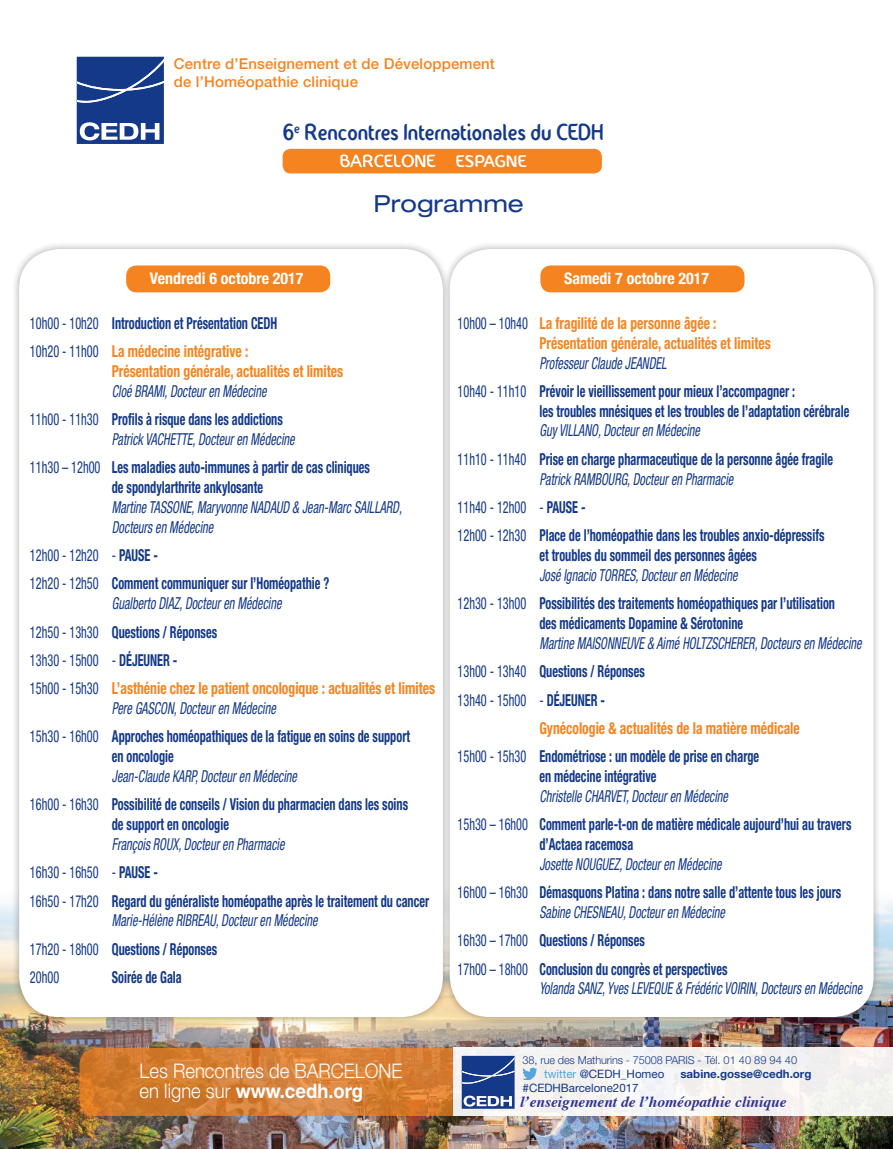
<style>
.page{position:relative;width:893px;height:1149px;background:#fff}
.page>*{position:absolute;margin:0;border:0;box-sizing:border-box;transform-origin:0 0}
.t1{font:expanded 23.55px "Helvetica Neue LT Std";color:#143989}
.t2{font:23.4px "Fontastique Fontastique";color:#143989;scale:.86 1}
.t3{font:300 20.1px/20.1px "Helvetica Neue LT Std";color:#fff;scale:.92 1}
.t4{font:16.95px "Fontastique Fontastique";letter-spacing:.02em;color:#fff}
.t5{font:700 condensed 16.5px/28.3px "Helvetica Neue LT Std";color:#143989;scale:.74 1}
.t6{font:700 condensed 16.5px/28.3px "Helvetica Neue LT Std";color:#f58420;scale:.83 1}
.t7{font:italic condensed 16.5px/28.3px "Helvetica Neue LT Std";color:#143989;scale:.74 1}
.t8{font:condensed 16.5px "Helvetica Neue LT Std";color:#143989;scale:.74 1}
.t9{font:700 condensed 15.9px "Helvetica Neue LT Std";color:#fff}
.t10{font:italic 700 15.45px "Times";color:#2e3092}
.t11{font:500 15px/18px "Helvetica Neue LT Std";letter-spacing:.01em;color:#f58420}
.t12{font:11.55px "Helvetica Neue LT Std";color:#143989}
.t13{font:700 11.55px "Helvetica Neue LT Std";color:#143989}
.t14{font:300 11.1px "Helvetica Neue LT Std";letter-spacing:-.01em;color:#143989}
.s1{font-weight:400}
.s2{color:#f58420}
.s3{font-weight:400;font-style:italic}
.s4{font-weight:400;font-style:italic;color:#143989}
.s5{font-weight:400;color:#143989}
.s6{color:#143989}
.s7{font-style:normal}
.s8{font-weight:700;font-style:normal}
.s9{font-weight:700}
.s10{color:#53a5db}
</style>
<div class="page">
<img style="left:0;top:985px;width:893px;height:163px">
<svg style="left:0;top:903px;width:893px;height:82px;background:#dee5e6"></svg>
<div style="left:11px;top:241px;width:439px;height:783px;background:#231f20;opacity:.36"></div>
<div style="left:19px;top:249px;width:424px;height:767px;background:#fff;border-radius:40px"></div>
<div style="left:442px;top:241px;width:439px;height:783px;background:#231f20;opacity:.36"></div>
<div style="left:450px;top:249px;width:423px;height:767px;background:#fff;border-radius:40px"></div>
<svg style="left:79px;top:1047px;width:374px;height:68px;background:#d47f35"></svg>
<div style="left:453px;top:1047px;width:440px;height:68px;background:#f4f2f1"></div>
<svg style="left:462px;top:1055px;width:53px;height:53px;background:#3d5b9d"></svg>
<img style="left:523px;top:1067px;width:14px;height:12px">
<svg style="left:77px;top:57px;width:87px;height:87px;background:#37569a"></svg>
<div style="left:283px;top:149px;width:319px;height:24px;background:#f58420;border-radius:8px"></div>
<svg style="left:340px;top:154px;width:95px;height:13px"></svg>
<div style="left:126px;top:265px;width:204px;height:27px;background:#f58420;border-radius:10px"></div>
<div style="left:540px;top:265px;width:204px;height:27px;background:#f58420;border-radius:10px"></div>
<p class="t11" style="left:174px;top:54px;width:323px">Centre d’Enseignement et de Développement de l’Homéopathie clinique</p>
<h2 class="t2" style="left:283px;top:118px;width:374px">6<sup>e</sup> Rencontres Internationales du CEDH</h2>
<p class="t4" style="left:456px;top:151px;width:72px">ESPAGNE</p>
<h1 class="t1" style="left:373px;top:189px;width:152px">Programme</h1>
<p class="t9" style="left:150px;top:269px;width:155px">Vendredi 6 octobre 2017</p>
<p class="t9" style="left:564px;top:269px;width:147px">Samedi 7 octobre 2017</p>
<p class="t5" style="left:30px;top:308px;width:336px"><span class="s1">10h00 - 10h20</span> Introduction et Présentation CEDH<br><span class="s1">10h20 - 11h00</span> <span class="s2">La médecine intégrative :</span></p>
<p class="t6" style="left:112px;top:356px;width:280px">Présentation générale, actualités et limites</p>
<p class="t5" style="left:30px;top:376px;width:343px;text-indent:82px"><span class="s3">Cloé BRAMI, Docteur en Médecine<br></span><span class="s1">11h00 - 11h30</span> Profils à risque dans les addictions</p>
<p class="t5" style="left:30px;top:424px;width:461px;text-align:center"><span class="s3">Patrick VACHETTE, Docteur en Médecine<br></span><span class="s1">11h30 – 12h00</span> Les maladies auto-immunes à partir de cas cliniques</p>
<p class="t5" style="left:112px;top:472px;width:206px">de spondylarthrite ankylosante</p>
<p class="t7" style="left:112px;top:497px;width:394px;line-height:19.8px">Martine TASSONE, Maryvonne NADAUD &amp; Jean-Marc SAILLARD,<br>Docteurs en Médecine</p>
<p class="t5" style="left:30px;top:540px;width:406px"><span class="s1">12h00 - 12h20 -</span> PAUSE -<br><span class="s1">12h20 - 12h50</span> Comment communiquer sur l’Homéopathie ?</p>
<p class="t6" style="left:30px;top:588px;width:490px;text-indent:82px"><span class="s4">Gualberto DIAZ, Docteur en Médecine<br></span><span class="s5">12h50 - 13h30</span> <span class="s6">Questions / Réponses<br></span><span class="s5">13h30 - 15h00 -</span> <span class="s6">DÉJEUNER -<br></span><span class="s5">15h00 - 15h30</span> L’asthénie chez le patient oncologique : actualités et limites</p>
<p class="t5" style="left:30px;top:693px;width:515px;text-indent:82px"><span class="s3">Pere GASCON, Docteur en Médecine<br></span><span class="s1">15h30 - 16h00</span> Approches homéopathiques de la fatigue en soins de support</p>
<p class="t5" style="left:112px;top:741px;width:85px">en oncologie</p>
<p class="t5" style="left:30px;top:761px;width:512px;text-indent:82px"><span class="s3">Jean-Claude KARP, Docteur en Médecine<br></span><span class="s1">16h00 - 16h30</span> Possibilité de conseils / Vision du pharmacien dans les soins</p>
<p class="t5" style="left:112px;top:809px;width:160px">de support en oncologie</p>
<p class="t5" style="left:30px;top:829px;width:541px;text-indent:82px"><span class="s3">François ROUX, Docteur en Pharmacie<br></span><span class="s1">16h30 - 16h50 -</span> PAUSE -<br><span class="s1">16h50 - 17h20</span> Regard du généraliste homéopathe après le traitement du cancer</p>
<p class="t7" style="left:30px;top:906px;width:390px;text-indent:82px">Marie-Hélène RIBREAU, Docteur en Médecine<br><span class="s7">17h20 - 18h00</span> <span class="s8">Questions / Réponses<br></span><span class="s7">20h00</span></p>
<p class="t5" style="left:112px;top:962px;width:96px">Soirée de Gala</p>
<p class="t3" style="left:140px;top:1059px;width:287px">Les Rencontres de BARCELONE en ligne sur <span class="s9">www.cedh.org</span></p>
<p class="t6" style="left:539px;top:313px;width:280px;line-height:19.8px;text-indent:-82px"><span class="s5">10h00 – 10h40</span> La fragilité de la personne âgée :<br>Présentation générale, actualités et limites</p>
<p class="t5" style="left:458px;top:348px;width:458px;text-indent:82px"><span class="s3">Professeur Claude JEANDEL<br></span><span class="s1">10h40 - 11h10</span> Prévoir le vieillissement pour mieux l’accompagner :</p>
<p class="t5" style="left:539px;top:396px;width:420px">les troubles mnésiques et les troubles de l’adaptation cérébrale</p>
<p class="t5" style="left:458px;top:416px;width:509px;text-indent:82px"><span class="s3">Guy VILLANO, Docteur en Médecine<br></span><span class="s1">11h10 - 11h40</span> Prise en charge pharmaceutique de la personne âgée fragile</p>
<p class="t5" style="left:458px;top:464px;width:497px;text-indent:82px"><span class="s3">Patrick RAMBOURG, Docteur en Pharmacie<br></span><span class="s1">11h40 - 12h00 -</span> PAUSE -<br><span class="s1">12h00 - 12h30</span> Place de l’homéopathie dans les troubles anxio-dépressifs</p>
<p class="t5" style="left:539px;top:540px;width:296px">et troubles du sommeil des personnes âgées</p>
<p class="t5" style="left:458px;top:560px;width:512px;text-indent:82px"><span class="s3">José Ignacio TORRES, Docteur en Médecine<br></span><span class="s1">12h30 - 13h00</span> Possibilités des traitements homéopathiques par l’utilisation</p>
<p class="t5" style="left:539px;top:608px;width:277px">des médicaments Dopamine &amp; Sérotonine</p>
<p class="t7" style="left:539px;top:629px;width:437px">Martine MAISONNEUVE &amp; Aimé HOLTZSCHERER, Docteurs en Médecine</p>
<p class="t5" style="left:458px;top:656px;width:255px"><span class="s1">13h00 - 13h40</span> Questions / Réponses</p>
<p class="t8" style="left:458px;top:690px;width:201px">13h40 - 15h00 - <span class="s9">DÉJEUNER -</span></p>
<p class="t6" style="left:539px;top:713px;width:315px">Gynécologie &amp; actualités de la matière médicale</p>
<p class="t5" style="left:458px;top:741px;width:409px"><span class="s1">15h00 - 15h30</span> Endométriose : un modèle de prise en charge</p>
<p class="t5" style="left:539px;top:761px;width:160px">en médecine intégrative</p>
<p class="t5" style="left:458px;top:781px;width:534px;text-indent:82px"><span class="s3">Christelle CHARVET, Docteur en Médecine<br></span><span class="s1">15h30 – 16h00</span> Comment parle-t-on de matière médicale aujourd’hui au travers</p>
<p class="t5" style="left:539px;top:829px;width:128px">d’Actaea racemosa</p>
<p class="t5" style="left:458px;top:849px;width:520px;text-indent:82px"><span class="s3">Josette NOUGUEZ, Docteur en Médecine<br></span><span class="s1">16h00 – 16h30</span> Démasquons Platina : dans notre salle d’attente tous les jours</p>
<p class="t5" style="left:458px;top:897px;width:366px;text-indent:82px"><span class="s3">Sabine CHESNEAU, Docteur en Médecine<br></span><span class="s1">16h30 – 17h00</span> Questions / Réponses<br><span class="s1">17h00 – 18h00</span> Conclusion du congrès et perspectives</p>
<p class="t7" style="left:539px;top:974px;width:438px">Yolanda SANZ, Yves LEVEQUE &amp; Frédéric VOIRIN, Docteurs en Médecine</p>
<p class="t14" style="left:523px;top:1052px;width:276px">38, rue des Mathurins - 75008 PARIS - Tél. 01 40 89 94 40</p>
<p class="t12" style="left:544px;top:1066px;width:122px"><span class="s10">twitter</span> @CEDH_Homeo</p>
<p class="t13" style="left:680px;top:1066px;width:133px">sabine.gosse@cedh.org</p>
<p class="t12" style="left:523px;top:1080px;width:118px">#CEDHBarcelone2017</p>
<p class="t10" style="left:520px;top:1086px;width:268px">l’enseignement de l’homéopathie clinique</p>
</div>
